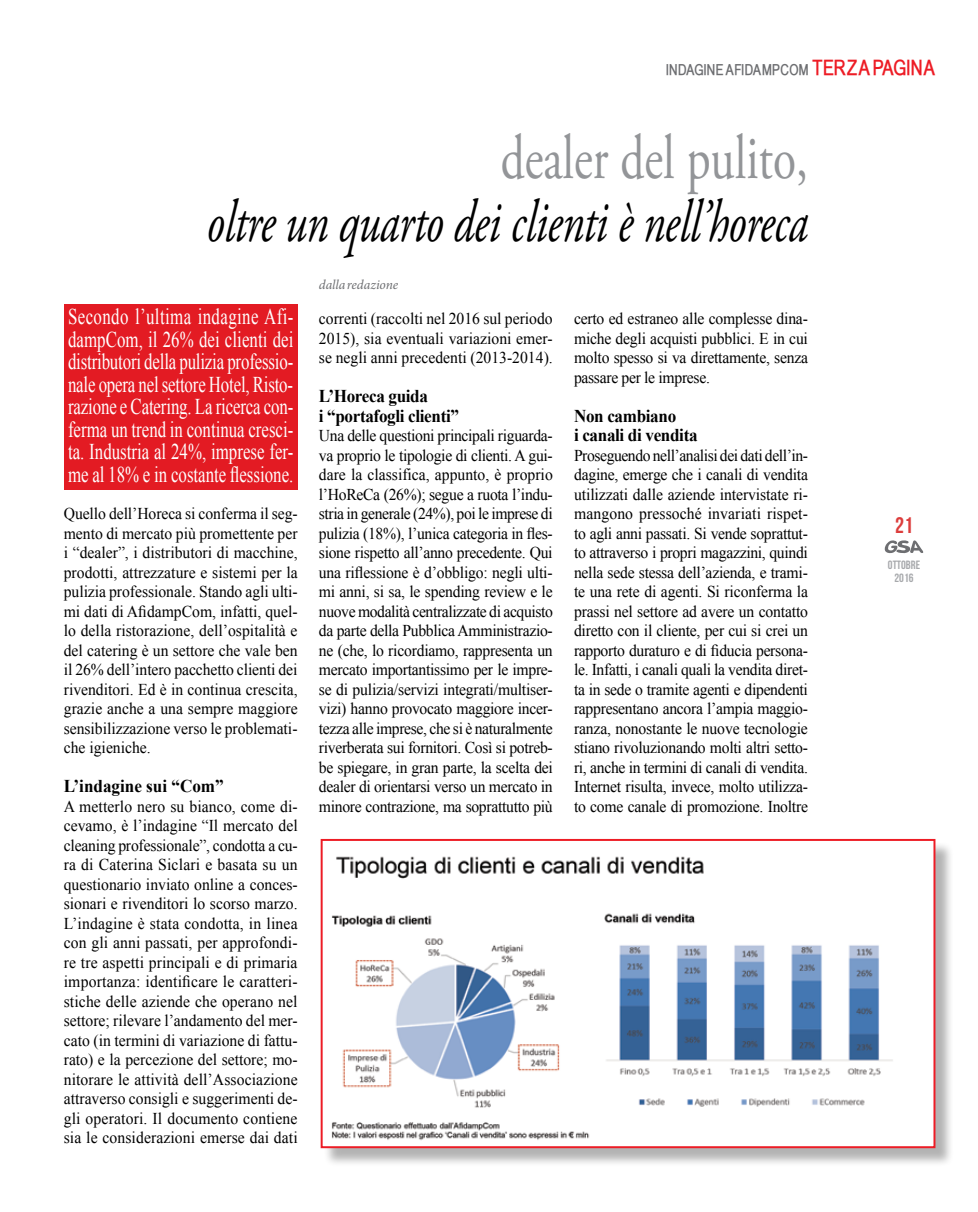
<style>
.page{position:relative;width:978px;height:1212px;background:#fff}
.page>*{position:absolute;margin:0;border:0;box-sizing:border-box;transform-origin:0 0}
.t1{font:63px "Adobe Garamond Pro";color:#939598;scale:.75 1}
.t2{font:italic 60px "Adobe Garamond Pro";letter-spacing:-.01em;color:#000;scale:.73 1}
.t3{font:22.5px/22.5px "Times New Roman";color:#fff;text-align:justify;scale:.75 1}
.t4{font:22.5px "Bebas Neue";color:#dc3d3c}
.t5{font:700 18px/19.5px "Times New Roman";letter-spacing:-.02em;color:#000;scale:.95 1}
.t6{font:700 18px "Times New Roman";color:#000;scale:.95 1}
.t7{font:16.5px/19.5px "Times New Roman";letter-spacing:-.01em;color:#000;text-align:justify;scale:.95 1}
.t8{font:700 15px "Babel Sans";color:#6d6e71}
.t9{font:italic 13.5px "Minion Pro";letter-spacing:-.005em;color:#6d6e71}
.t10{font:12px/13.5px "Bebas Neue";color:#a7a9ac;text-align:center}
.s1{font-size:21px;color:#ed1c25}
</style>
<div class="page">
<svg style="left:885px;top:540px;width:38px;height:13px"></svg>
<div style="left:64px;top:304px;width:234px;height:186px;background:#e31b23"></div>
<div style="left:323px;top:841px;width:631px;height:326px;background:#000;opacity:.3"></div>
<img style="left:324px;top:842px;width:608px;height:303px">
<div style="left:321px;top:839px;width:614px;height:309px;border:2px solid #ed1c25"></div>
<p class="t8" style="left:666px;top:62px;width:271px">INDAGINE AFIDAMPCOM <span class="s1">TERZA PAGINA</span></p>
<h1 class="t1" style="left:501px;top:120px;width:411px">dealer del pulito,</h1>
<h2 class="t2" style="left:207px;top:185px;width:825px">oltre un quarto dei clienti è nell’horeca</h2>
<p class="t3" style="left:68px;top:305px;width:302px">Secondo l’ultima indagine Afi&shy;dampCom, il 26% dei clienti dei distributori della pulizia professio&shy;nale opera nel settore Hotel, Risto&shy;razione e Catering. La ricerca con&shy;ferma un trend in continua cresci&shy;ta. Industria al 24%, imprese fer&shy;me al 18% e in costante flessione.</p>
<p class="t7" style="left:64px;top:503px;width:248px">Quello dell’Horeca si conferma il seg&shy;mento di mercato più promettente per i “dealer”, i distributori di macchine, prodotti, attrezzature e sistemi per la pulizia professionale. Stando agli ulti&shy;mi dati di AfidampCom, infatti, quel&shy;lo della ristorazione, dell’ospitalità e del catering è un settore che vale ben il 26% dell’intero pacchetto clienti dei rivenditori. Ed è in continua crescita, grazie anche a una sempre maggiore sensibilizzazione verso le problemati&shy;che igieniche.</p>
<p class="t6" style="left:64px;top:774px;width:170px">L’indagine sui “Com”</p>
<p class="t7" style="left:64px;top:796px;width:248px">A metterlo nero su bianco, come di&shy;cevamo, è l’indagine “Il mercato del cleaning professionale”, condotta a cu&shy;ra di Caterina Siclari e basata su un questionario inviato online a conces&shy;sionari e rivenditori lo scorso marzo.<br>L’indagine è stata condotta, in linea con gli anni passati, per approfondi&shy;re tre aspetti principali e di primaria importanza: identificare le caratteri&shy;stiche delle aziende che operano nel settore; rilevare l’andamento del mer&shy;cato (in termini di variazione di fattu&shy;rato) e la percezione del settore; mo&shy;nitorare le attività dell’Associazione attraverso consigli e suggerimenti de&shy;gli operatori. Il documento contiene sia le considerazioni emerse dai dati</p>
<p class="t9" style="left:319px;top:276px;width:81px">dalla redazione</p>
<p class="t7" style="left:319px;top:309px;width:248px">correnti (raccolti nel 2016 sul periodo 2015), sia eventuali variazioni emer&shy;se negli anni precedenti (2013-2014).</p>
<p class="t5" style="left:319px;top:386px;width:149px">L’Horeca guida<br>i “portafogli clienti”</p>
<p class="t7" style="left:319px;top:425px;width:248px">Una delle questioni principali riguarda&shy;va proprio le tipologie di clienti. A gui&shy;dare la classifica, appunto, è proprio l’HoReCa (26%); segue a ruota l’indu&shy;stria in generale (24%), poi le imprese di pulizia (18%), l’unica categoria in fles&shy;sione rispetto all’anno precedente. Qui una riflessione è d’obbligo: negli ulti&shy;mi anni, si sa, le spending review e le nuove modalità centralizzate di acquisto da parte della Pubblica Amministrazio&shy;ne (che, lo ricordiamo, rappresenta un mercato importantissimo per le impre&shy;se di pulizia/servizi integrati/multiser&shy;vizi) hanno provocato maggiore incer&shy;tezza alle imprese, che si è naturalmente riverberata sui fornitori. Così si potreb&shy;be spiegare, in gran parte, la scelta dei dealer di orientarsi verso un mercato in minore contrazione, ma soprattutto più</p>
<p class="t7" style="left:574px;top:309px;width:248px">certo ed estraneo alle complesse dina&shy;miche degli acquisti pubblici. E in cui molto spesso si va direttamente, senza passare per le imprese.</p>
<p class="t5" style="left:574px;top:405px;width:132px">Non cambiano<br>i canali di vendita</p>
<p class="t7" style="left:574px;top:445px;width:248px">Proseguendo nell’analisi dei dati dell’in&shy;dagine, emerge che i canali di vendita utilizzati dalle aziende intervistate ri&shy;mangono pressoché invariati rispet&shy;to agli anni passati. Si vende soprattut&shy;to attraverso i propri magazzini, quindi nella sede stessa dell’azienda, e trami&shy;te una rete di agenti. Si riconferma la prassi nel settore ad avere un contatto diretto con il cliente, per cui si crei un rapporto duraturo e di fiducia persona&shy;le. Infatti, i canali quali la vendita diret&shy;ta in sede o tramite agenti e dipendenti rappresentano ancora l’ampia maggio&shy;ranza, nonostante le nuove tecnologie stiano rivoluzionando molti altri setto&shy;ri, anche in termini di canali di vendita.<br>Internet risulta, invece, molto utilizza&shy;to come canale di promozione. Inoltre</p>
<h3 class="t4" style="left:895px;top:512px;width:19px">21</h3>
<p class="t10" style="left:888px;top:557px;width:34px">OTTOBRE<br>2016</p>
</div>
